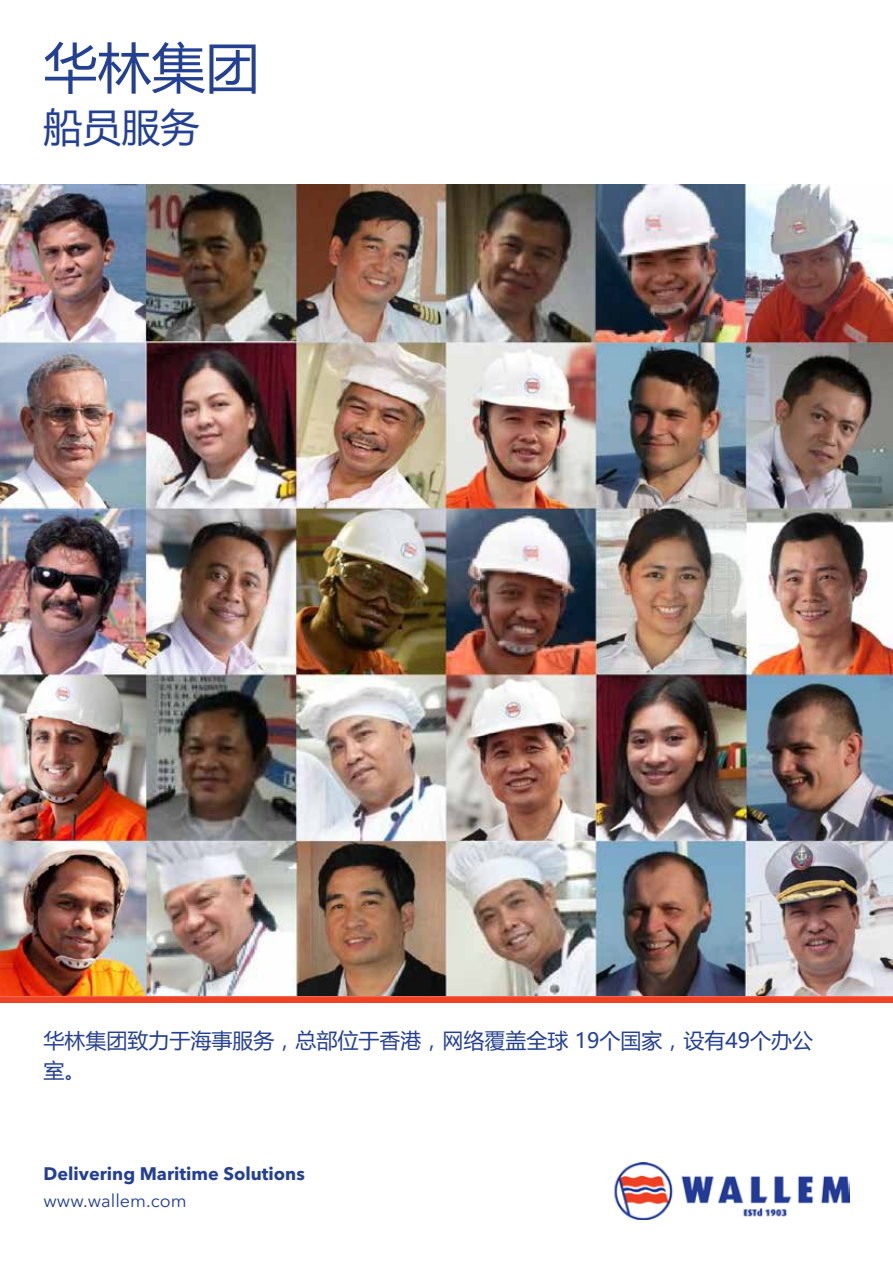
<style>
.page{position:relative;width:893px;height:1263px;background:#fff}
.page>*{position:absolute;margin:0;border:0;box-sizing:border-box;transform-origin:0 0}
.t1{font:54px "Microsoft Ya Hei";color:#244093}
.t2{font:39px "Microsoft Ya Hei";color:#244093}
.t3{font:21px/30px "Microsoft Ya Hei";color:#244093}
.t4{font:700 18px "Avenir Next LT Pro";color:#244093}
.t5{font:18px "Avenir Next LT Pro";color:#244093}
</style>
<div class="page">
<img style="left:0;top:184px;width:893px;height:818px">
<img style="left:614px;top:1162px;width:235px;height:57px">
<h1 class="t1" style="left:44px;top:31px;width:217px">华林集团</h1>
<h2 class="t2" style="left:44px;top:100px;width:157px">船员服务</h2>
<p class="t3" style="left:44px;top:1024px;width:771px">华林集团致力于海事服务，总部位于香港，网络覆盖全球 19个国家，设有49个办公室。</p>
<p class="t4" style="left:44px;top:1162px;width:263px">Delivering Maritime Solutions</p>
<p class="t5" style="left:44px;top:1189px;width:145px">www.wallem.com</p>
</div>
